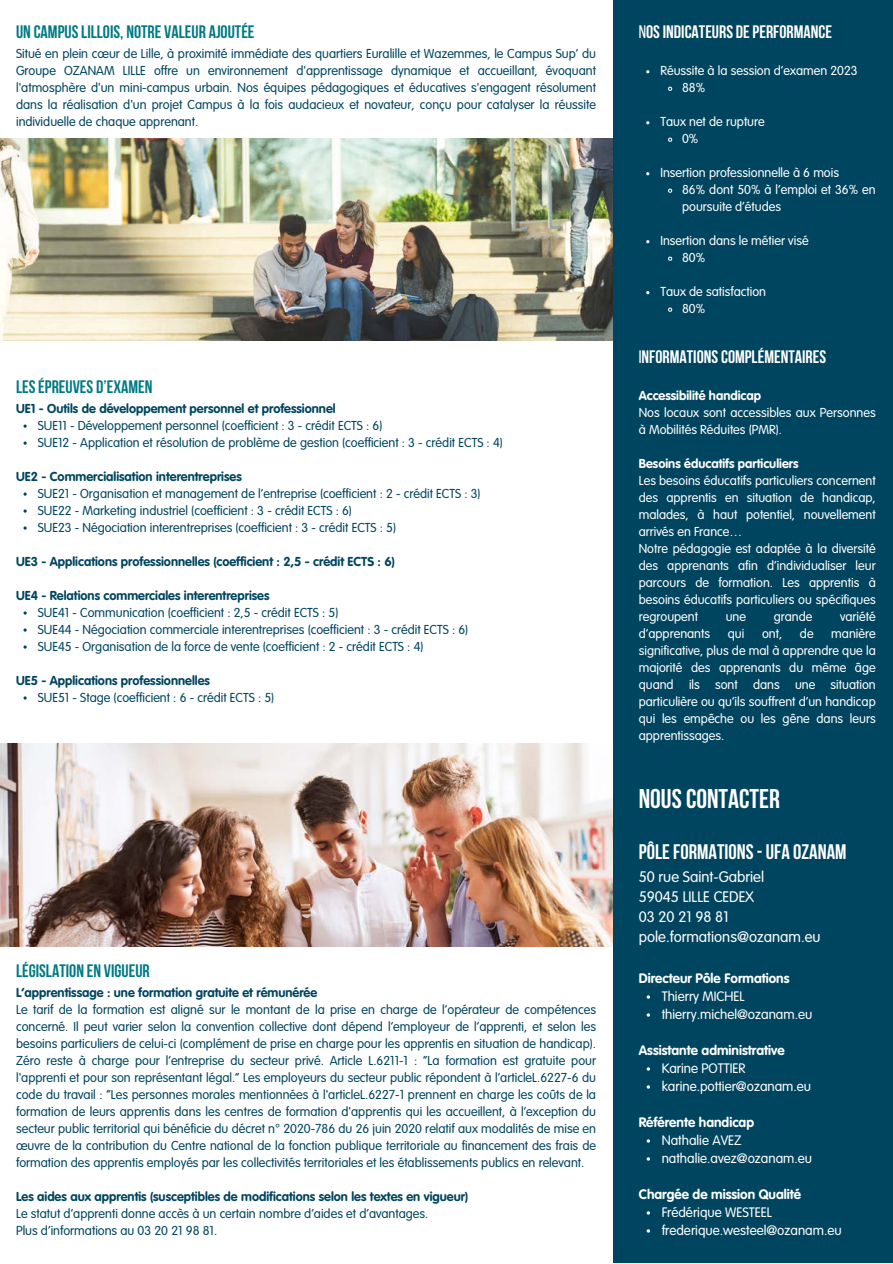
<style>
.page{position:relative;width:893px;height:1264px;background:#fff}
.page>*{position:absolute;margin:0;border:0;box-sizing:border-box;transform-origin:0 0}
.t1{font:700 27px "Bebas Neue";color:#fff}
.t2{font:700 21px "Bebas Neue";color:#fff}
.t3{font:700 18px "Bebas Neue";color:#007a84}
.t4{font:700 18px "Bebas Neue";color:#fff}
.t5{font:300 15px "VAG Rounded Std";color:#fff}
.t6{font:300 13.5px "VAG Rounded Std";color:#fff}
.t7{font:700 13.5px "VAG Rounded Std";color:#fff}
.t8{font:300 12.75px/17px "VAG Rounded Std";color:#00455f;text-align:justify}
.t9{font:300 12.75px/17px "VAG Rounded Std";color:#fff;text-align:justify}
.t10{font:700 12.75px "VAG Rounded Std";color:#00455f}
.t11{font:700 12.75px "VAG Rounded Std";color:#fff}
.s1{font-weight:400}
</style>
<div class="page">
<img style="left:0;top:138px;width:613px;height:203px">
<img style="left:0;top:743px;width:613px;height:203px">
<div style="left:613px;top:0;width:279px;height:1262px;background:#00455f"></div>
<svg style="left:668px;top:86px;width:5px;height:5px"></svg>
<svg style="left:668px;top:137px;width:5px;height:5px"></svg>
<svg style="left:668px;top:188px;width:5px;height:5px"></svg>
<svg style="left:668px;top:256px;width:5px;height:5px"></svg>
<svg style="left:668px;top:307px;width:5px;height:5px"></svg>
<svg style="left:23px;top:424px;width:4px;height:4px"></svg>
<svg style="left:23px;top:441px;width:4px;height:4px"></svg>
<p class="t3" style="left:16px;top:25px;width:240px">UN CAMPUS LILLOIS, NOTRE VALEUR AJOUTÉE</p>
<p class="t8" style="left:16px;top:47px;width:581px">Situé en plein cœur de Lille, à proximité immédiate des quartiers Euralille et Wazemmes, le Campus Sup‘ du Groupe OZANAM LILLE offre un environnement d'apprentissage dynamique et accueillant, évoquant l'atmosphère d'un mini-campus urbain. Nos équipes pédagogiques et éducatives s'engagent résolument dans la réalisation d'un projet Campus à la fois audacieux et novateur, conçu pour catalyser la réussite individuelle de chaque apprenant.</p>
<p class="t3" style="left:16px;top:379px;width:138px">LES ÉPREUVES D’EXAMEN</p>
<p class="t10" style="left:16px;top:403px;width:321px">UE1 - Outils de développement personnel et professionnel</p>
<p class="t8" style="left:38px;top:418px;width:346px">SUE11 - Développement personnel (coefficient : 3 - crédit ECTS : 6)</p>
<p class="t8" style="left:38px;top:435px;width:466px">SUE12 - Application et résolution de problème de gestion (coefficient : 3 - crédit ECTS : 4)</p>
<p class="t8" style="left:38px;top:486px;width:444px">SUE21 - Organisation et management de l’entreprise (coefficient : 2 - crédit ECTS : 3)</p>
<p class="t8" style="left:38px;top:503px;width:316px">SUE22 - Marketing industriel (coefficient : 3 - crédit ECTS : 6)</p>
<p class="t8" style="left:38px;top:520px;width:360px">SUE23 - Négociation interentreprises (coefficient : 3 - crédit ECTS : 5)</p>
<p class="t10" style="left:16px;top:471px;width:227px">UE2 - Commercialisation interentreprises</p>
<p class="t10" style="left:16px;top:556px;width:380px">UE3 - Applications professionnelles (coefficient : 2,5 - crédit ECTS : 6)</p>
<p class="t10" style="left:16px;top:590px;width:255px">UE4 - Relations commerciales interentreprises</p>
<p class="t8" style="left:38px;top:605px;width:302px">SUE41 - Communication (coefficient : 2,5 - crédit ECTS : 5)</p>
<p class="t8" style="left:38px;top:622px;width:432px">SUE44 - Négociation commerciale interentreprises (coefficient : 3 - crédit ECTS : 6)</p>
<p class="t8" style="left:38px;top:639px;width:387px">SUE45 - Organisation de la force de vente (coefficient : 2 - crédit ECTS : 4)</p>
<p class="t8" style="left:38px;top:689px;width:238px">SUE51 - Stage (coefficient : 6 - crédit ECTS : 5)</p>
<p class="t10" style="left:16px;top:675px;width:195px">UE5 - Applications professionnelles</p>
<p class="t3" style="left:16px;top:963px;width:135px">LÉGISLATION EN VIGUEUR</p>
<p class="t10" style="left:16px;top:987px;width:303px">L’apprentissage : une formation gratuite et rémunérée</p>
<p class="t8" style="left:16px;top:1002px;width:581px">Le tarif de la formation est aligné sur le montant de la prise en charge de l’opérateur de compétences concerné. Il peut varier selon la convention collective dont dépend l’employeur de l’apprenti, et selon les besoins particuliers de celui-ci (complément de prise en charge pour les apprentis en situation de handicap).<br>Zéro reste à charge pour l’entreprise du secteur privé. Article L.6211-1 : “La formation est gratuite pour l'apprenti et pour son représentant légal.” Les employeurs du secteur public répondent à l’articleL.6227-6 du code du travail : “Les personnes morales mentionnées à l'articleL.6227-1 prennent en charge les coûts de la formation de leurs apprentis dans les centres de formation d'apprentis qui les accueillent, à l’exception du secteur public territorial qui bénéficie du décret n° 2020-786 du 26 juin 2020 relatif aux modalités de mise en œuvre de la contribution du Centre national de la fonction publique territoriale au financement des frais de formation des apprentis employés par les collectivités territoriales et les établissements publics en relevant.</p>
<p class="t10" style="left:16px;top:1191px;width:453px">Les aides aux apprentis (susceptibles de modifications selon les textes en vigueur)</p>
<p class="t8" style="left:16px;top:1206px;width:414px">Le statut d’apprenti donne accès à un certain nombre d’aides et d’avantages.</p>
<p class="t8" style="left:16px;top:1223px;width:203px">Plus d‘informations au 03 20 21 98 81.</p>
<p class="t4" style="left:638px;top:25px;width:195px"><span class="s1">N</span>OS INDICATEURS DE PERFORMANCE</p>
<p class="t9" style="left:660px;top:64px;width:199px">Réussite à la session d’examen 2023</p>
<p class="t9" style="left:682px;top:81px;width:25px">88%</p>
<p class="t9" style="left:660px;top:114px;width:106px">Taux net de rupture</p>
<p class="t9" style="left:682px;top:131px;width:18px">0%</p>
<p class="t9" style="left:660px;top:165px;width:180px">Insertion professionnelle à 6 mois</p>
<p class="t9" style="left:682px;top:182px;width:195px">86% dont 50% à l’emploi et 36% en poursuite d’études</p>
<p class="t9" style="left:660px;top:233px;width:150px">Insertion dans le métier visé</p>
<p class="t9" style="left:682px;top:250px;width:25px">80%</p>
<p class="t9" style="left:660px;top:284px;width:107px">Taux de satisfaction</p>
<p class="t9" style="left:682px;top:301px;width:25px">80%</p>
<p class="t4" style="left:638px;top:349px;width:189px"><span class="s1">i</span>NFORMATIONS COMPLÉMENTAIRES</p>
<p class="t11" style="left:638px;top:390px;width:124px">Accessibilité handicap</p>
<p class="t9" style="left:638px;top:405px;width:238px">Nos locaux sont accessibles aux Personnes à Mobilités Réduites (PMR).</p>
<p class="t11" style="left:638px;top:458px;width:161px">Besoins éducatifs particuliers</p>
<p class="t9" style="left:638px;top:473px;width:238px">Les besoins éducatifs particuliers concernent des apprentis en situation de handicap, malades, à haut potentiel, nouvellement arrivés en France…</p>
<p class="t9" style="left:638px;top:541px;width:238px">Notre pédagogie est adaptée à la diversité des apprenants afin d’individualiser leur parcours de formation. Les apprentis à besoins éducatifs particuliers ou spécifiques regroupent</p>
<p class="t9" style="left:725px;top:608px;width:22px">une</p>
<p class="t9" style="left:773px;top:608px;width:40px">grande</p>
<p class="t9" style="left:840px;top:608px;width:37px">variété</p>
<p class="t9" style="left:638px;top:625px;width:73px">d’apprenants</p>
<p class="t9" style="left:727px;top:625px;width:18px">qui</p>
<p class="t9" style="left:762px;top:625px;width:22px">ont,</p>
<p class="t9" style="left:799px;top:625px;width:15px">de</p>
<p class="t9" style="left:638px;top:625px;width:238px;text-indent:192px">manière significative, plus de mal à apprendre que la majorité des apprenants du même âge quand ils sont dans une situation particulière ou qu’ils souffrent d’un handicap qui les empêche ou les gêne dans leurs apprentissages.</p>
<p class="t1" style="left:638px;top:787px;width:143px">NOUS CONTACTER</p>
<p class="t2" style="left:638px;top:843px;width:209px">PÔLE FORMATIONS - UFA OZANAM</p>
<p class="t5" style="left:638px;top:870px;width:127px">50 rue Saint-Gabriel</p>
<p class="t5" style="left:638px;top:890px;width:117px">59045 LILLE CEDEX</p>
<p class="t5" style="left:638px;top:910px;width:91px">03 20 21 98 81</p>
<p class="t5" style="left:638px;top:930px;width:183px">pole.formations@ozanam.eu</p>
<p class="t7" style="left:638px;top:972px;width:152px">Directeur Pôle Formations</p>
<p class="t6" style="left:661px;top:990px;width:85px">Thierry MICHEL</p>
<p class="t6" style="left:661px;top:1008px;width:152px">thierry.michel@ozanam.eu</p>
<p class="t7" style="left:638px;top:1044px;width:147px">Assistante administrative</p>
<p class="t6" style="left:661px;top:1062px;width:85px">Karine POTTIER</p>
<p class="t6" style="left:661px;top:1080px;width:151px">karine.pottier@ozanam.eu</p>
<p class="t7" style="left:638px;top:1116px;width:117px">Référente handicap</p>
<p class="t6" style="left:661px;top:1134px;width:81px">Nathalie AVEZ</p>
<p class="t6" style="left:661px;top:1152px;width:152px">nathalie.avez@ozanam.eu</p>
<p class="t7" style="left:638px;top:1188px;width:164px">Chargée de mission Qualité</p>
<p class="t6" style="left:661px;top:1206px;width:112px">Frédérique WESTEEL</p>
<p class="t6" style="left:661px;top:1224px;width:181px">frederique.westeel@ozanam.eu</p>
</div>
